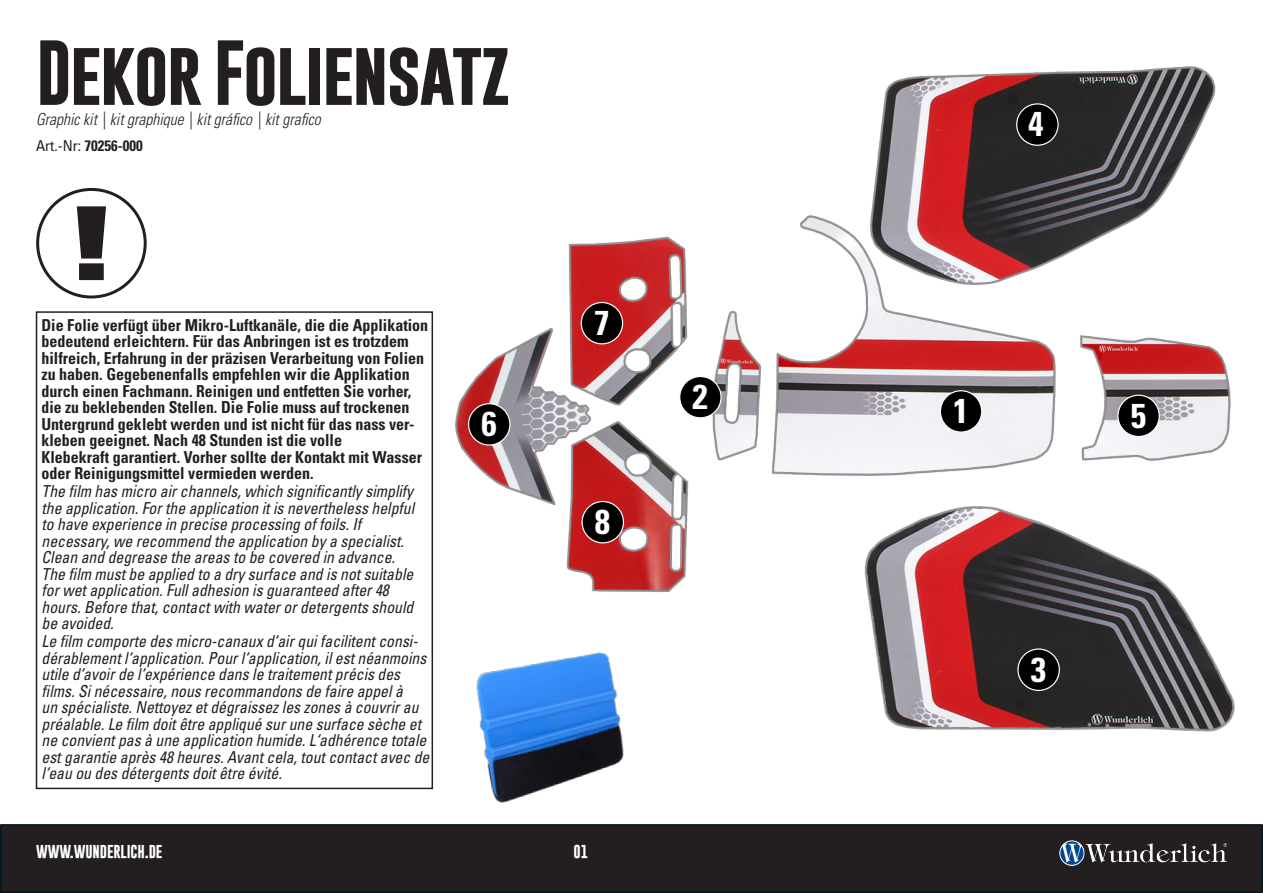
<style>
.page{position:relative;width:1263px;height:893px;background:#fff}
.page>*{position:absolute;margin:0;border:0;box-sizing:border-box;transform-origin:0 0}
.t1{font:700 66px "Gobold";letter-spacing:-.03em;color:#231f20}
.BU{font:700 condensed 34.5px "Univers LT Std";color:#fff}
.BU-2{font:italic condensed 16.5px/16.5px "Univers LT Std";color:#231f20;scale:.95 1}
.BU-3{font:700 condensed 16.5px/16.5px "Univers LT Std";color:#231f20}
.t2{font:italic 300 condensed 16.5px "Univers LT Std";color:#231f20;scale:.95 1}
.t3{font:700 condensed 15px "Univers LT Std";color:#231f20}
.BU-4{font:700 13.5px "Gobold";letter-spacing:-.01em;color:#fff}
.s1{font-weight:400}
</style>
<div class="page">
<div style="left:1px;top:825px;width:1261px;height:67px;background:#231f20"></div>
<div style="left:0;top:824px;width:1263px;height:69px;border:2px solid #011622"></div>
<img style="left:1056px;top:824px;width:207px;height:66px">
<div style="left:36px;top:188px;width:111px;height:110px;border:3px solid #231f20;border-radius:50%"></div>
<svg style="left:77px;top:206px;width:29px;height:74px"></svg>
<img style="left:455px;top:66px;width:780px;height:666px">
<div style="left:940px;top:391px;width:42px;height:41px;background:#000;border-radius:50%"></div>
<div style="left:940px;top:390px;width:42px;height:43px;border:1px solid #fff;border-radius:50%"></div>
<div style="left:680px;top:376px;width:41px;height:42px;background:#000;border-radius:50%"></div>
<div style="left:679px;top:376px;width:43px;height:42px;border:1px solid #fff;border-radius:50%"></div>
<div style="left:1017px;top:104px;width:41px;height:41px;background:#000;border-radius:50%"></div>
<div style="left:1016px;top:103px;width:43px;height:43px;border:1px solid #fff;border-radius:50%"></div>
<div style="left:1018px;top:649px;width:41px;height:41px;background:#000;border-radius:50%"></div>
<div style="left:1017px;top:648px;width:43px;height:43px;border:1px solid #fff;border-radius:50%"></div>
<div style="left:1118px;top:395px;width:41px;height:42px;background:#000;border-radius:50%"></div>
<div style="left:1117px;top:395px;width:43px;height:42px;border:1px solid #fff;border-radius:50%"></div>
<div style="left:581px;top:302px;width:42px;height:42px;background:#000;border-radius:50%"></div>
<div style="left:581px;top:302px;width:42px;height:42px;border:1px solid #fff;border-radius:50%"></div>
<div style="left:582px;top:501px;width:41px;height:42px;background:#000;border-radius:50%"></div>
<div style="left:581px;top:501px;width:43px;height:42px;border:1px solid #fff;border-radius:50%"></div>
<div style="left:469px;top:404px;width:41px;height:41px;background:#000;border-radius:50%"></div>
<div style="left:468px;top:403px;width:42px;height:43px;border:1px solid #fff;border-radius:50%"></div>
<img style="left:455px;top:634px;width:187px;height:169px">
<div style="left:36px;top:311px;width:397px;height:478px;border:2px solid #231f20"></div>
<p class="t1" style="left:36px;top:30px;width:476px">Dekor Foliensatz</p>
<p class="t2" style="left:36px;top:109px;width:301px">Graphic kit | kit graphique | kit gráfico | kit grafico</p>
<p class="t3" style="left:36px;top:136px;width:108px"><span class="s1">Art.-Nr:</span> 70256-000</p>
<p class="BU-3" style="left:42px;top:317px;width:388px">Die Folie verfügt über Mikro-Luftkanäle, die die Applikation bedeutend erleichtern. Für das Anbringen ist es trotzdem hilfreich, Erfahrung in der präzisen Verarbeitung von Folien zu haben. Gegebenenfalls empfehlen wir die Applikation durch einen Fachmann. Reinigen und entfetten Sie vorher, die zu beklebenden Stellen. Die Folie muss auf trockenen Untergrund geklebt werden und ist nicht für das nass ver&shy;kleben geeignet. Nach 48 Stunden ist die volle</p>
<p class="BU-3" style="left:42px;top:449px;width:382px">Klebekraft garantiert. Vorher sollte der Kontakt mit Wasser oder Reinigungsmittel vermieden werden.</p>
<p class="BU-2" style="left:42px;top:483px;width:394px">The film has micro air channels, which significantly simplify the application. For the application it is nevertheless helpful</p>
<p class="BU-2" style="left:42px;top:516px;width:338px">to have experience in precise processing of foils. If</p>
<p class="BU-2" style="left:42px;top:533px;width:383px">necessary, we recommend the application by a specialist.<br>Clean and degrease the areas to be covered in advance.</p>
<p class="BU-2" style="left:42px;top:566px;width:393px">The film must be applied to a dry surface and is not suitable for wet application. Full adhesion is guaranteed after 48</p>
<p class="BU-2" style="left:42px;top:599px;width:393px">hours. Before that, contact with water or detergents should be avoided.</p>
<p class="BU-2" style="left:42px;top:633px;width:410px">Le film comporte des micro-canaux d‘air qui facilitent consi&shy;dérablement l‘application. Pour l‘application, il est néanmoins utile d‘avoir de l‘expérience dans le traitement précis des films. Si nécessaire, nous recommandons de faire appel à<br>un spécialiste. Nettoyez et dégraissez les zones à couvrir au préalable. Le film doit être appliqué sur une surface sèche et ne convient pas à une application humide. L‘adhérence totale est garantie après 48 heures. Avant cela, tout contact avec de l‘eau ou des détergents doit être évité.</p>
<p class="BU" style="left:481px;top:403px;width:17px">6</p>
<p class="BU" style="left:594px;top:302px;width:17px">7</p>
<p class="BU" style="left:595px;top:501px;width:17px">8</p>
<p class="BU-4" style="left:36px;top:843px;width:128px">WWW.WUNDERLICH.DE</p>
<p class="BU-4" style="left:574px;top:843px;width:16px">01</p>
<p class="BU" style="left:692px;top:376px;width:17px">2</p>
<p class="BU" style="left:1028px;top:103px;width:17px">4</p>
<p class="BU" style="left:953px;top:390px;width:17px">1</p>
<p class="BU" style="left:1131px;top:394px;width:17px">5</p>
<p class="BU" style="left:1031px;top:648px;width:17px">3</p>
</div>
